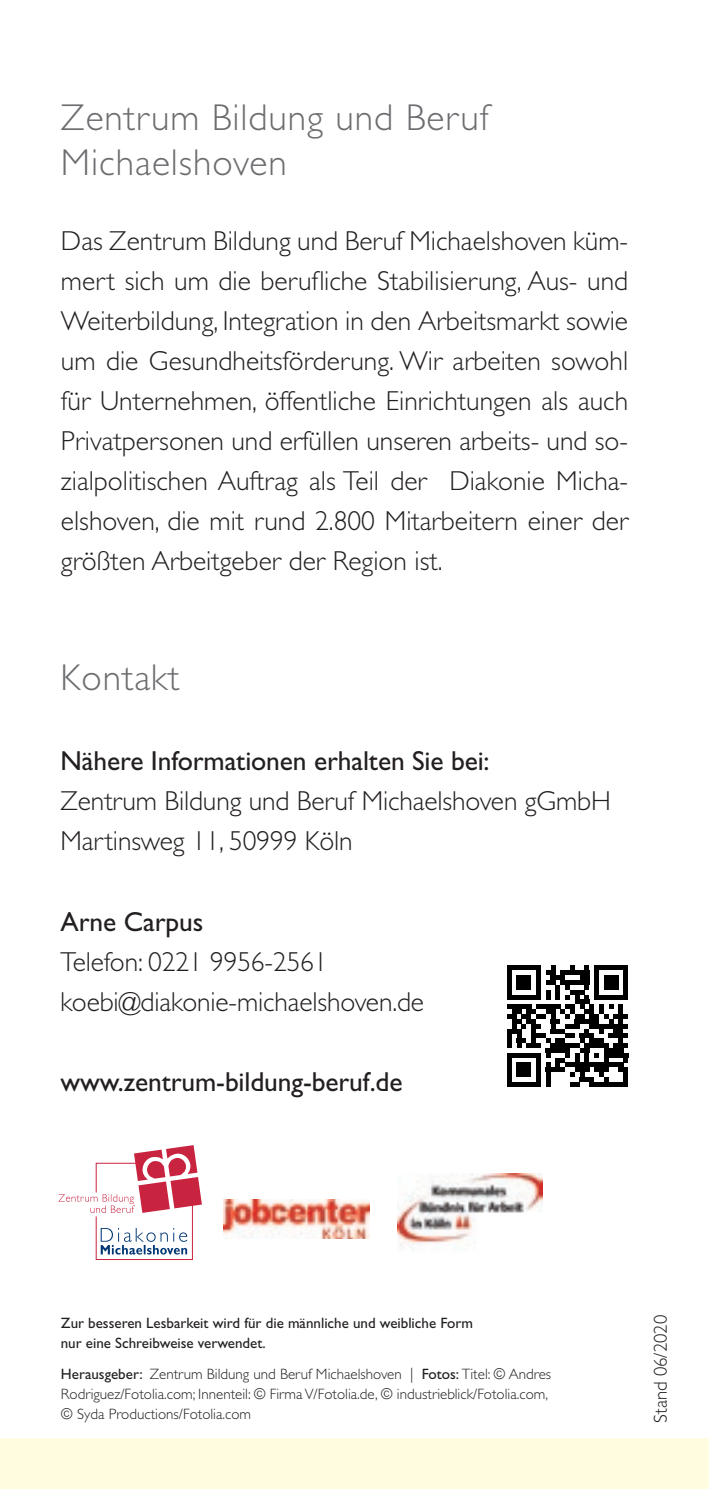
<style>
.page{position:relative;width:709px;height:1489px;background:#fff}
.page>*{position:absolute;margin:0;border:0;box-sizing:border-box;transform-origin:0 0}
.t1{font:300 37.5px/45px "Gill Sans Std";letter-spacing:.025em;color:#6c6d70}
.t2{font:300 27.5px/40px "Gill Sans Std";letter-spacing:-.005em;color:#231f20}
.t3{font:27.5px "Gill Sans Std";letter-spacing:-.005em;color:#231f20}
.t4{font:300 18.75px "Gill Sans Std";color:#231f20}
.t5{font:300 15px/20px "Gill Sans Std";color:#231f20}
.t6{font:15px/20px "Gill Sans Std";color:#231f20}
.s1{font-weight:400}
</style>
<div class="page">
<div style="left:0;top:1438px;width:709px;height:50px;background:#fffce0"></div>
<img style="left:223px;top:1199px;width:147px;height:39px">
<img style="left:398px;top:1173px;width:144px;height:78px">
<svg style="left:507px;top:965px;width:121px;height:121px"></svg>
<div style="left:594px;top:965px;width:34px;height:5px;background:#000"></div>
<svg style="left:58px;top:1145px;width:144px;height:114px"></svg>
<p class="t1" style="left:61px;top:95px;width:429px">Zentrum Bildung und Beruf<br>Michaelshoven</p>
<p class="t2" style="left:61px;top:221px;width:568px;text-align:justify">Das Zentrum Bildung und Beruf Michaelshoven küm&shy;mert sich um die berufliche Stabilisierung, Aus- und Weiterbildung, Integration in den Arbeitsmarkt sowie um die Gesundheitsförderung. Wir arbeiten sowohl für Unternehmen, öffentliche Einrichtungen als auch Privatpersonen und erfüllen unseren arbeits- und so&shy;zialpolitischen Auftrag als Teil der Diakonie Micha&shy;elshoven, die mit rund 2.800 Mitarbeitern einer der größten Arbeitgeber der Region ist.</p>
<p class="t1" style="left:61px;top:655px;width:120px">Kontakt</p>
<p class="t2" style="left:61px;top:741px;width:551px"><span class="s1">Nähere Informationen erhalten Sie bei:<br></span>Zentrum Bildung und Beruf Michaelshoven gGmbH<br>Martinsweg 11, 50999 Köln</p>
<p class="t2" style="left:61px;top:901px;width:365px"><span class="s1">Arne Carpus<br></span>Telefon: 0221 9956-2561 koebi@diakonie-michaelshoven.de</p>
<p class="t3" style="left:61px;top:1065px;width:343px">www.zentrum-bildung-beruf.de</p>
<p class="t6" style="left:61px;top:1312px;width:413px">Zur besseren Lesbarkeit wird für die männliche und weibliche Form nur eine Schreibweise verwendet.</p>
<p class="t5" style="left:61px;top:1363px;width:492px"><span class="s1">Herausgeber:</span> Zentrum Bildung und Beruf Michaelshoven | <span class="s1">Fotos:</span> Titel: © Andres<br>Rodriguez/Fotolia.com; Innenteil: © Firma V/Fotolia.de, © industrieblick/Fotolia.com, © Syda Productions/Fotolia.com</p>
<p class="t4" style="left:650px;top:1422px;width:109px;rotate:-90deg">Stand 06/2020</p>
</div>
